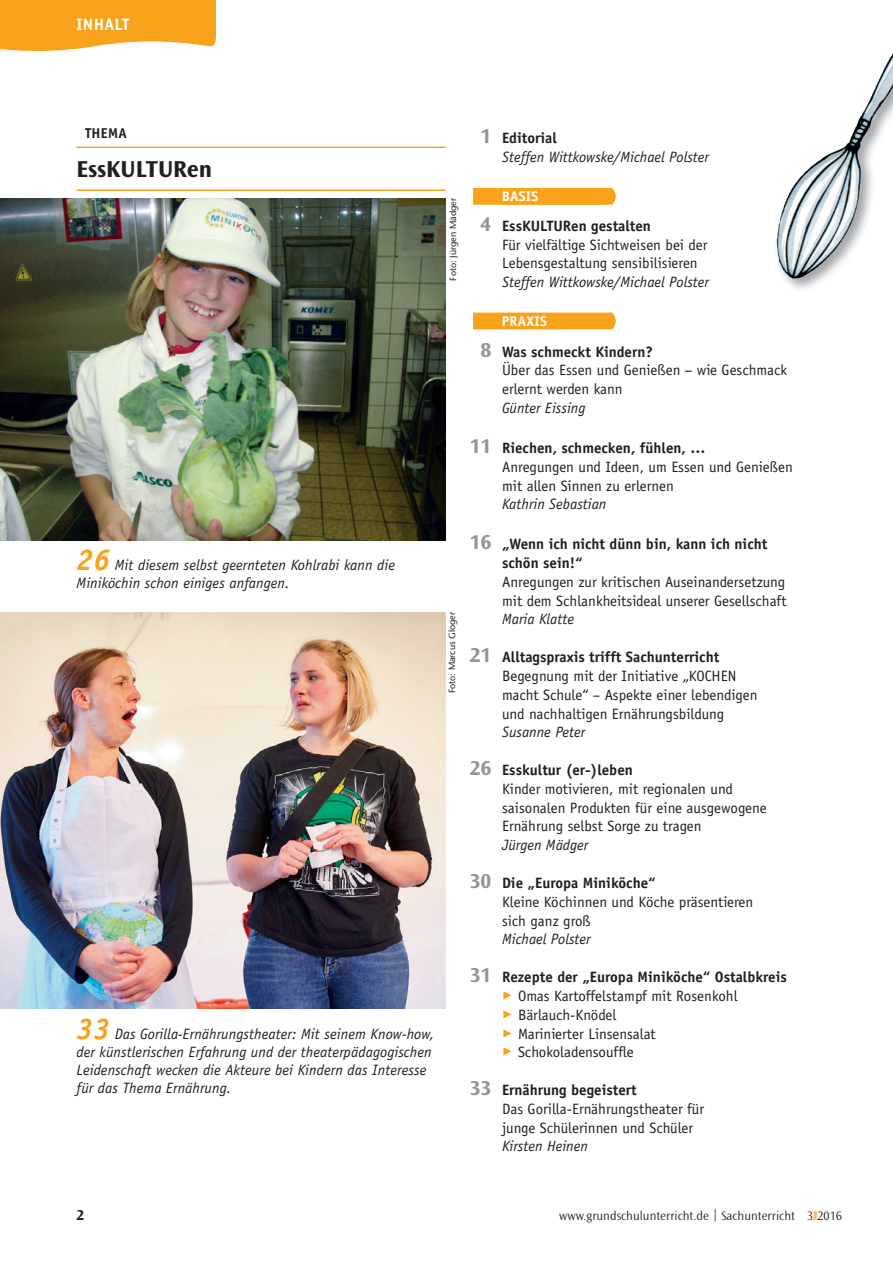
<style>
.page{position:relative;width:893px;height:1263px;background:#fff}
.page>*{position:absolute;margin:0;border:0;box-sizing:border-box;transform-origin:0 0}
.t1{font:700 24px "Ocean Sans Std";color:#231f20}
.t2{font:700 16.5px "Officina Sans Std";letter-spacing:.02em;color:#fff}
.t3{font:15px/18.8px "Officina Sans Std";color:#231f20}
.t4{font:italic 15px/18px "Officina Sans Std";letter-spacing:.005em;color:#231f20}
.t5{font:700 15px/18.8px "Officina Sans Std";color:#231f20}
.t6{font:700 15px "Ocean Sans Std";color:#231f20}
.t7{font:700 14.25px "Officina Sans Std";letter-spacing:.02em;color:#fff}
.t8{font:700 14.25px "Officina Sans Std";letter-spacing:.02em;color:#231f20}
.t9{font:300 12.75px "Ocean Sans Std";color:#231f20}
.t10{font:500 9px "Stone Sans Std";color:#231f20}
.s1{font-weight:700;font-size:30px;color:#f9a21c}
.s2{font-family:"Ocean Sans Std";font-weight:700;font-style:normal;font-size:21px;color:#939598}
.s3{font-weight:700;font-style:normal}
.s4{font-family:"Ocean Sans Std";font-weight:700;font-size:21px;color:#939598}
.s5{font-weight:700}
.s6{font-family:"Ocean Sans Std";font-size:21px;color:#939598}
.s7{color:#f9a21c}
.s8{color:#fcbb62}
</style>
<div class="page">
<svg style="left:0;top:36px;width:216px;height:15px"></svg>
<div style="left:0;top:0;width:216px;height:36px;background:#f9a21c"></div>
<svg style="left:473px;top:188px;width:143px;height:17px"></svg>
<div style="left:502px;top:189px;width:104px;height:16px;background:#f9a21c"></div>
<div style="left:473px;top:313px;width:143px;height:16px;background:#f9a21c"></div>
<hr style="left:77px;top:147px;width:368px;height:1px;background:#f9a21c">
<hr style="left:77px;top:189px;width:368px;height:2px;background:#f9a21c">
<img style="left:0;top:199px;width:445px;height:341px">
<img style="left:0;top:612px;width:445px;height:396px">
<img style="left:784px;top:53px;width:109px;height:236px">
<img style="left:776px;top:54px;width:117px;height:224px">
<p class="t2" style="left:77px;top:14px;width:54px">INHALT</p>
<p class="t8" style="left:85px;top:124px;width:43px">THEMA</p>
<h1 class="t1" style="left:77px;top:156px;width:137px">EssKULTURen</h1>
<p class="t4" style="left:77px;top:556px;width:320px"><span class="s1">26</span> Mit diesem selbst geernteten Kohlrabi kann die<br>Mini köchin schon einiges anfangen.</p>
<p class="t4" style="left:77px;top:1025px;width:359px"><span class="s1">33</span> Das Gorilla-Ernährungstheater: Mit seinem Know-how, der künstlerischen Erfahrung und der theaterpädagogischen Leidenschaft wecken die Akteure bei Kindern das Interesse für das Thema Ernährung.</p>
<p class="t10" style="left:448px;top:281px;width:84px;rotate:-90deg">Foto: Jürgen Mädger</p>
<p class="t10" style="left:447px;top:693px;width:83px;rotate:-90deg">Foto: Marcus Gloger</p>
<p class="t4" style="left:502px;top:128px;width:208px;line-height:18.8px;text-indent:-22px"><span class="s2">1</span> <span class="s3">Editorial<br></span>Steffen Wittkowske/Michael Polster</p>
<p class="t7" style="left:502px;top:188px;width:38px">BASIS</p>
<p class="t3" style="left:502px;top:217px;width:207px;text-indent:-22px"><span class="s4">4</span> <span class="s5">EssKULTURen gestalten<br></span>Für vielfältige Sichtweisen bei der<br>Lebensgestaltung sensibilisieren</p>
<p class="t4" style="left:502px;top:273px;width:208px">Steffen Wittkowske/Michael Polster</p>
<p class="t7" style="left:502px;top:312px;width:46px">PRAXIS</p>
<p class="t3" style="left:502px;top:342px;width:287px;text-indent:-22px"><span class="s4">8</span> <span class="s5">Was schmeckt Kindern?<br></span>Über das Essen und Genießen − wie Geschmack erlernt werden kann</p>
<p class="t4" style="left:502px;top:399px;width:85px">Günter Eissing</p>
<p class="t3" style="left:502px;top:439px;width:292px;text-indent:-32px"><span class="s4">11</span> <span class="s5">Riechen, schmecken, fühlen, …<br></span>Anregungen und Ideen, um Essen und Genießen mit allen Sinnen zu erlernen</p>
<p class="t4" style="left:502px;top:495px;width:106px">Kathrin Sebastian</p>
<p class="t5" style="left:502px;top:535px;width:267px;text-indent:-32px"><span class="s6">16</span> „Wenn ich nicht dünn bin, kann ich nicht schön sein!“</p>
<p class="t3" style="left:502px;top:572px;width:286px">Anregungen zur kritischen Auseinandersetzung mit dem Schlankheitsideal unserer Gesellschaft</p>
<p class="t4" style="left:502px;top:610px;width:73px">Maria Klatte</p>
<p class="t3" style="left:502px;top:648px;width:257px;text-indent:-32px"><span class="s4">21</span> <span class="s5">Alltagspraxis trifft Sachunterricht </span>Begegnung mit der Initiative „KOCHEN macht Schule“ – Aspekte einer lebendigen und nachhaltigen Ernährungsbildung</p>
<p class="t4" style="left:502px;top:723px;width:85px">Susanne Peter</p>
<p class="t3" style="left:502px;top:761px;width:266px;text-indent:-32px"><span class="s4">26</span> <span class="s5">Esskultur (er-)leben<br></span>Kinder motivieren, mit regionalen und saisonalen Produkten für eine ausgewogene Ernährung selbst Sorge zu tragen</p>
<p class="t4" style="left:502px;top:836px;width:88px">Jürgen Mädger</p>
<p class="t3" style="left:502px;top:874px;width:253px;text-indent:-32px"><span class="s4">30</span> <span class="s5">Die „Europa Miniköche“<br></span>Kleine Köchinnen und Köche präsentieren sich ganz groß</p>
<p class="t4" style="left:502px;top:930px;width:90px">Michael Polster</p>
<p class="t5" style="left:470px;top:967px;width:319px"><span class="s6">31</span> Rezepte der „Europa Miniköche“ Ostalbkreis</p>
<p class="t3" style="left:502px;top:986px;width:237px"><span class="s7">✓</span> Omas Kartoffelstampf mit Rosenkohl</p>
<p class="t3" style="left:502px;top:1005px;width:116px"><span class="s7">✓</span> Bärlauch-Knödel</p>
<p class="t3" style="left:502px;top:1024px;width:155px"><span class="s7">✓</span> Marinierter Linsensalat</p>
<p class="t3" style="left:502px;top:1043px;width:133px"><span class="s7">✓</span> Schokoladensouffle</p>
<p class="t3" style="left:502px;top:1081px;width:204px;text-indent:-32px"><span class="s4">33</span> <span class="s5">Ernährung begeistert<br></span>Das Gorilla-Ernährungstheater für junge Schülerinnen und Schüler</p>
<p class="t4" style="left:502px;top:1137px;width:87px">Kirsten Heinen</p>
<p class="t6" style="left:77px;top:1207px;width:9px">2</p>
<p class="t9" style="left:559px;top:1209px;width:284px">www.grundschulunterricht.de | Sachunterricht 3<span class="s8">❚</span>2016</p>
</div>
